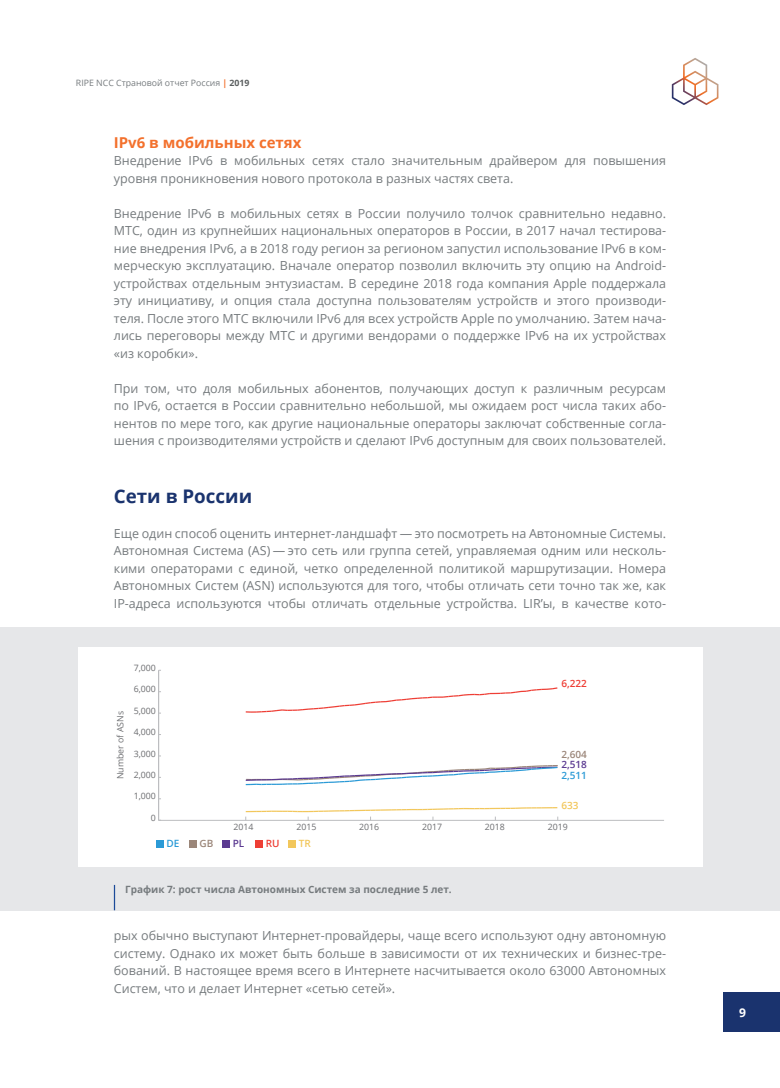
<style>
.page{position:relative;width:780px;height:1088px;background:#fff}
.page>*{position:absolute;margin:0;border:0;box-sizing:border-box;transform-origin:0 0}
.t1{font:700 18.75px "Open Sans";color:#1a336e}
.t2{font:700 15px "Open Sans";color:#f3712d}
.t3{font:12.5px/17.5px "Open Sans";color:#767b7e;text-align:justify}
.t4{font:700 12.12px "Open Sans";color:#fff}
.t5{font:700 10px "Open Sans";color:#767b7e}
.t6{font:600 10px "Open Sans";color:#ee3e35}
.t7{font:600 10px "Open Sans";color:#9b8679}
.t8{font:600 10px "Open Sans";color:#5b3a91}
.t9{font:600 10px "Open Sans";color:#2b9ad6}
.t10{font:600 10px "Open Sans";color:#f2c75c}
.t11{font:8.75px "Open Sans";color:#6c6d70}
.t12{font:8.75px "Open Sans";color:#767b7e}
.s1{font-weight:700;color:#f3712d}
.s2{font-weight:700;color:#5b5f60}
</style>
<div class="page">
<svg style="left:671px;top:58px;width:47px;height:47px"></svg>
<div style="left:723px;top:992px;width:57px;height:39px;background:#1a336e"></div>
<div style="left:0;top:627px;width:780px;height:283px;background:#e6e7e9"></div>
<svg style="left:114px;top:885px;width:1px;height:25px"></svg>
<div style="left:78px;top:647px;width:624px;height:219px;background:#fff"></div>
<svg style="left:246px;top:687px;width:312px;height:26px"></svg>
<svg style="left:246px;top:765px;width:312px;height:20px"></svg>
<hr style="left:158px;top:820px;width:506px;height:1px;background:#bcbdc0">
<svg style="left:245px;top:807px;width:313px;height:13px"></svg>
<div style="left:156px;top:840px;width:7px;height:7px;background:#2b9ad6"></div>
<div style="left:189px;top:840px;width:7px;height:7px;background:#9b8679"></div>
<div style="left:222px;top:840px;width:7px;height:7px;background:#5b3a91"></div>
<div style="left:255px;top:840px;width:7px;height:7px;background:#ee3e35"></div>
<div style="left:288px;top:840px;width:7px;height:7px;background:#f2c75c"></div>
<hr style="left:158px;top:670px;width:1px;height:150px;background:#bcbdc0">
<p class="t12" style="left:76px;top:76px;width:175px">RIPE NCC Страновой отчет Россия <span class="s1">|</span> <span class="s2">2019</span></p>
<p class="t2" style="left:114px;top:132px;width:189px">IPv6 в мобильных сетях</p>
<p class="t3" style="left:114px;top:151px;width:553px">Внедрение IPv6 в мобильных сетях стало значительным драйвером для повышения уровня проникновения нового протокола в разных частях света.</p>
<p class="t3" style="left:114px;top:204px;width:553px">Внедрение IPv6 в мобильных сетях в России получило толчок сравнительно недавно.<br>МТС, один из крупнейших национальных операторов в России, в 2017 начал тестирова&shy;ние внедрения IPv6, а в 2018 году регион за регионом запустил использование IPv6 в ком&shy;мерческую эксплуатацию. Вначале оператор позволил включить эту опцию на Android&shy;устройствах отдельным энтузиастам. В середине 2018 года компания Apple поддержала эту инициативу, и опция стала доступна пользователям устройств и этого производи&shy;теля. После этого МТС включили IPv6 для всех устройств Apple по умолчанию. Затем нача&shy;лись переговоры между МТС и другими вендорами о поддержке IPv6 на их устройствах «из коробки».</p>
<p class="t3" style="left:114px;top:379px;width:553px">При том, что доля мобильных абонентов, получающих доступ к различным ресурсам по IPv6, остается в России сравнительно небольшой, мы ожидаем рост числа таких або&shy;нентов по мере того, как другие национальные операторы заключат собственные согла&shy;шения с производителями устройств и сделают IPv6 доступным для своих пользователей.</p>
<h1 class="t1" style="left:114px;top:482px;width:140px">Сети в России</h1>
<p class="t3" style="left:114px;top:524px;width:553px">Еще один способ оценить интернет-ландшафт — это посмотреть на Автономные Системы.<br>Автономная Система (AS) — это сеть или группа сетей, управляемая одним или несколь&shy;кими операторами с единой, четко определенной политикой маршрутизации. Номера Автономных Систем (ASN) используются для того, чтобы отличать сети точно так же, как IP-адреса используются чтобы отличать отдельные устройства. LIR’ы, в качестве кото-</p>
<p class="t11" style="left:134px;top:662px;width:24px">7,000</p>
<p class="t11" style="left:114px;top:779px;width:69px;rotate:-90deg">Number of ASNs</p>
<p class="t11" style="left:134px;top:683px;width:24px">6,000</p>
<p class="t11" style="left:134px;top:704px;width:24px">5,000</p>
<p class="t11" style="left:134px;top:726px;width:24px">4,000</p>
<p class="t11" style="left:134px;top:747px;width:24px">3,000</p>
<p class="t11" style="left:134px;top:769px;width:24px">2,000</p>
<p class="t11" style="left:134px;top:790px;width:24px">1,000</p>
<p class="t11" style="left:151px;top:812px;width:7px">0</p>
<p class="t11" style="left:233px;top:820px;width:22px">2014</p>
<p class="t11" style="left:296px;top:820px;width:22px">2015</p>
<p class="t11" style="left:359px;top:820px;width:22px">2016</p>
<p class="t11" style="left:422px;top:820px;width:22px">2017</p>
<p class="t11" style="left:485px;top:820px;width:22px">2018</p>
<p class="t9" style="left:167px;top:836px;width:14px">DE</p>
<p class="t7" style="left:200px;top:836px;width:15px">GB</p>
<p class="t8" style="left:233px;top:836px;width:13px">PL</p>
<p class="t6" style="left:266px;top:836px;width:15px">RU</p>
<p class="t10" style="left:299px;top:836px;width:14px">TR</p>
<p class="t5" style="left:125px;top:882px;width:328px">График 7: рост числа Автономных Систем за последние 5 лет.</p>
<p class="t6" style="left:561px;top:677px;width:27px">6,222</p>
<p class="t7" style="left:561px;top:747px;width:27px">2,604</p>
<p class="t8" style="left:561px;top:758px;width:27px">2,518</p>
<p class="t9" style="left:561px;top:768px;width:27px">2,511</p>
<p class="t10" style="left:561px;top:798px;width:19px">633</p>
<p class="t11" style="left:547px;top:820px;width:22px">2019</p>
<p class="t3" style="left:114px;top:926px;width:553px">рых обычно выступают Интернет-провайдеры, чаще всего используют одну автономную систему. Однако их может быть больше в зависимости от их технических и бизнес-тре&shy;бований. В настоящее время всего в Интернете насчитывается около 63000 Автономных Систем, что и делает Интернет «сетью сетей».</p>
<p class="t4" style="left:739px;top:1003px;width:8px">9</p>
</div>
